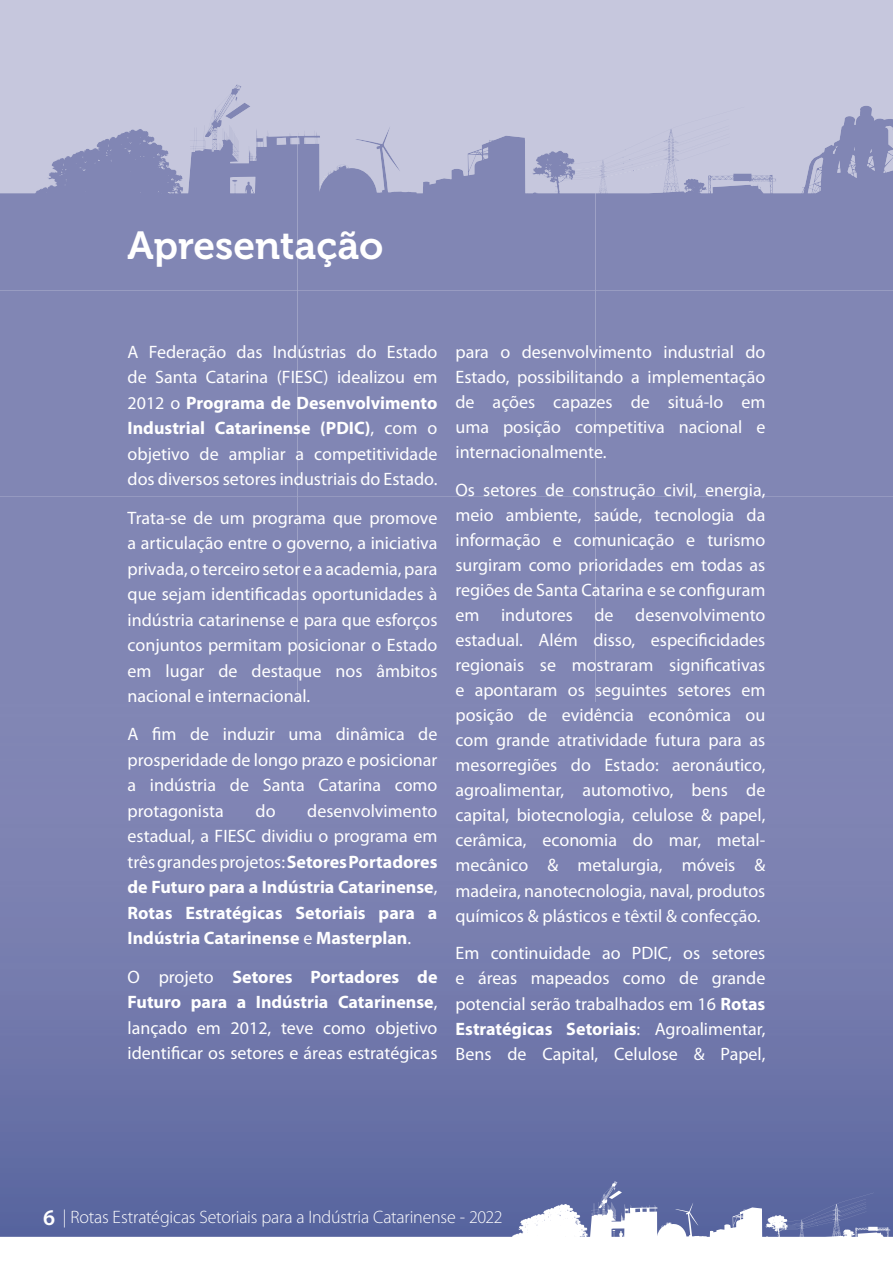
<style>
.page{position:relative;width:893px;height:1263px;background:#fff}
.page>*{position:absolute;margin:0;border:0;box-sizing:border-box;transform-origin:0 0}
.t1{font:39px "Museo 700";color:#fff}
.t2{font:18px/25px "Myriad Pro";color:#fff;text-align:justify}
.t3{font:700 18px/25.5px "Myriad Pro";color:#fff;text-align:justify}
.t4{font:300 18px "Myriad Pro";letter-spacing:-.015em;color:#fff}
.s1{font-weight:700}
.s2{font-weight:400}
.s3{font-weight:600;font-size:22.5px}
</style>
<div class="page">
<div style="left:0;top:0;width:893px;height:106px;background:#c6c7dd"></div>
<div style="left:0;top:84px;width:297px;height:22px;background:#c6c7dd"></div>
<div style="left:0;top:126px;width:893px;height:577px;background:#8186b4"></div>
<svg style="left:41px;top:113px;width:844px;height:80px;background:#afb1cf"></svg>
<img style="left:0;top:703px;width:893px;height:449px">
<svg style="left:0;top:1152px;width:893px;height:85px;background:#6772a7"></svg>
<h1 class="t1" style="left:128px;top:224px;width:257px">Apresentação</h1>
<p class="t2" style="left:128px;top:339px;width:311px;line-height:25.5px">A Federação das Indústrias do Estado de Santa Catarina (FIESC) idealizou em 2012 o <span class="s1">Programa de Desenvolvimento Industrial Catarinense (PDIC)</span>, com o objetivo de ampliar a competitividade dos diversos setores industriais do Estado.</p>
<p class="t2" style="left:128px;top:504px;width:311px;line-height:25.5px">Trata-se de um programa que promove a articulação entre o governo, a iniciativa privada, o terceiro setor e a academia, para que sejam identificadas oportunidades à indústria catarinense e para que esforços conjuntos permitam posicionar o Estado em lugar de destaque nos âmbitos nacional e internacional.</p>
<p class="t2" style="left:128px;top:721px;width:311px;line-height:25.5px">A fim de induzir uma dinâmica de prosperidade de longo prazo e posicionar a indústria de Santa Catarina como protagonista</p>
<p class="t3" style="left:128px;top:797px;width:311px;text-indent:180px"><span class="s2">desenvolvimento estadual, a FIESC dividiu o programa em três grandes projetos:</span> Setores Portadores de Futuro para a Indústria Catarinense<span class="s2">, </span>Rotas Estratégicas Setoriais para a Indústria Catarinense <span class="s2">e</span> Masterplan<span class="s2">.</span></p>
<p class="t2" style="left:128px;top:963px;width:311px;line-height:25.5px">O projeto <span class="s1">Setores Portadores de Futuro para a Indústria Catarinense</span>, lançado em 2012, teve como objetivo identificar os setores e áreas estratégicas</p>
<p class="t2" style="left:256px;top:798px;width:22px">do</p>
<p class="t2" style="left:455px;top:339px;width:311px">para o desenvolvimento industrial do Estado, possibilitando a implementação de ações capazes de situá-lo em uma posição competitiva nacional e internacionalmente.</p>
<p class="t2" style="left:455px;top:477px;width:311px">Os setores de construção civil, energia, meio ambiente, saúde, tecnologia da informação e comunicação e turismo surgiram como prioridades em todas as regiões de Santa Catarina e se configuram em indutores de desenvolvimento estadual. Além disso, especificidades regionais se mostraram significativas e apontaram os seguintes setores em posição de evidência econômica ou com grande atratividade futura para as mesorregiões do Estado: aeronáutico, agroalimentar, automotivo, bens de capital, biotecnologia, celulose &amp; papel, cerâmica, economia do mar, metal&shy;mecânico &amp; metalurgia, móveis &amp; madeira, nanotecnologia, naval, produtos químicos &amp; plásticos e têxtil &amp; confecção.</p>
<p class="t2" style="left:455px;top:940px;width:311px">Em continuidade ao PDIC, os setores e áreas mapeados como de grande potencial serão trabalhados em 16 <span class="s1">Rotas Estratégicas Setoriais</span>: Agroalimentar, Bens de Capital, Celulose &amp; Papel,</p>
<p class="t4" style="left:43px;top:1206px;width:461px"><span class="s3">6</span> | Rotas Estratégicas Setoriais para a Indústria Catarinense - 2022</p>
</div>
